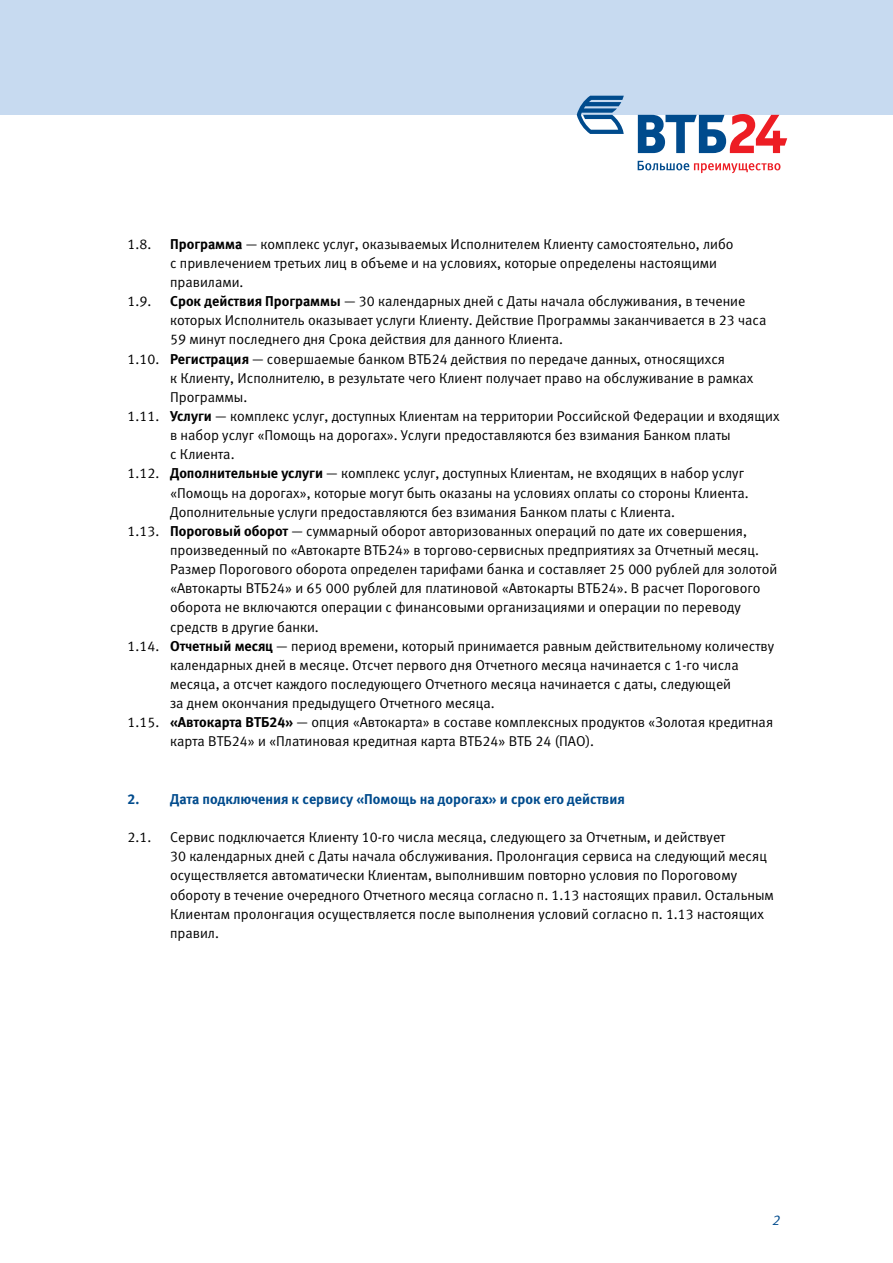
<style>
.page{position:relative;width:893px;height:1263px;background:#fff}
.page>*{position:absolute;margin:0;border:0;box-sizing:border-box;transform-origin:0 0}
.t1{font:14.25px/19.2px "Meta Normal Cyr LF";color:#000}
.t2{font:14.25px "Meta Bold Cyr LF";color:#004b8d}
.t3{font:italic 14.25px "Meta Normal Cyr LF";color:#004b8d}
.s1{font-family:"Meta Bold Cyr LF"}
</style>
<div class="page">
<div style="left:0;top:0;width:893px;height:115px;background:#c7daf0"></div>
<svg style="left:638px;top:161px;width:142px;height:12px"></svg>
<svg style="left:577px;top:96px;width:210px;height:57px"></svg>
<p class="t1" style="left:128px;top:234px;width:25px">1.8.</p>
<p class="t1" style="left:170px;top:234px;width:565px"><span class="s1">Программа</span> — комплекс услуг, оказываемых Исполнителем Клиенту самостоятельно, либо с привлечением третьих лиц в объеме и на условиях, которые определены настоящими правилами.</p>
<p class="t1" style="left:128px;top:292px;width:25px">1.9.</p>
<p class="t1" style="left:170px;top:292px;width:577px"><span class="s1">Срок действия Программы</span> — 30 календарных дней с Даты начала обслуживания, в течение</p>
<p class="t1" style="left:170px;top:311px;width:598px">которых Исполнитель оказывает услуги Клиенту. Действие Программы заканчивается в 23 часа</p>
<p class="t1" style="left:170px;top:330px;width:394px">59 минут последнего дня Срока действия для данного Клиента.</p>
<p class="t1" style="left:128px;top:349px;width:599px">1.10. <span class="s1">Регистрация</span> — совершаемые банком ВТБ24 действия по передаче данных, относящихся</p>
<p class="t1" style="left:170px;top:368px;width:585px">к Клиенту, Исполнителю, в результате чего Клиент получает право на обслуживание в рамках</p>
<p class="t1" style="left:170px;top:387px;width:79px">Программы.</p>
<p class="t1" style="left:128px;top:406px;width:653px">1.11. <span class="s1">Услуги</span> — комплекс услуг, доступных Клиентам на территории Российской Федерации и входящих</p>
<p class="t1" style="left:170px;top:426px;width:562px">в набор услуг «Помощь на дорогах». Услуги предоставляются без взимания Банком платы</p>
<p class="t1" style="left:170px;top:445px;width:66px">с Клиента.</p>
<p class="t1" style="left:128px;top:464px;width:618px">1.12. <span class="s1">Дополнительные услуги</span> — комплекс услуг, доступных Клиентам, не входящих в набор услуг</p>
<p class="t1" style="left:170px;top:483px;width:580px">«Помощь на дорогах», которые могут быть оказаны на условиях оплаты со стороны Клиента.</p>
<p class="t1" style="left:170px;top:502px;width:506px">Дополнительные услуги предоставляются без взимания Банком платы с Клиента.</p>
<p class="t1" style="left:128px;top:521px;width:621px">1.13. <span class="s1">Пороговый оборот</span> — суммарный оборот авторизованных операций по дате их совершения,</p>
<p class="t1" style="left:170px;top:540px;width:591px">произведенный по «Автокарте ВТБ24» в торгово-сервисных предприятиях за Отчетный месяц.</p>
<p class="t1" style="left:170px;top:560px;width:609px">Размер Порогового оборота определен тарифами банка и составляет 25 000 рублей для золотой</p>
<p class="t1" style="left:170px;top:579px;width:592px">«Автокарты ВТБ24» и 65 000 рублей для платиновой «Автокарты ВТБ24». В расчет Порогового</p>
<p class="t1" style="left:170px;top:598px;width:572px">оборота не включаются операции с финансовыми организациями и операции по переводу</p>
<p class="t1" style="left:170px;top:617px;width:150px">средств в другие банки.</p>
<p class="t1" style="left:128px;top:636px;width:648px">1.14. <span class="s1">Отчетный месяц</span> — период времени, который принимается равным действительному количеству</p>
<p class="t1" style="left:170px;top:655px;width:570px">календарных дней в месяце. Отсчет первого дня Отчетного месяца начинается с 1-го числа</p>
<p class="t1" style="left:170px;top:674px;width:562px">месяца, а отсчет каждого последующего Отчетного месяца начинается с даты, следующей</p>
<p class="t1" style="left:170px;top:693px;width:326px">за днем окончания предыдущего Отчетного месяца.</p>
<p class="t1" style="left:128px;top:713px;width:647px">1.15. <span class="s1">«Автокарта ВТБ24»</span> — опция «Автокарта» в составе комплексных продуктов «Золотая кредитная</p>
<p class="t1" style="left:170px;top:732px;width:425px">карта ВТБ24» и «Платиновая кредитная карта ВТБ24» ВТБ 24 (ПАО).</p>
<p class="t2" style="left:128px;top:790px;width:499px">2. Дата подключения к сервису «Помощь на дорогах» и срок его действия</p>
<p class="t1" style="left:128px;top:827px;width:25px">2.1.</p>
<p class="t1" style="left:170px;top:827px;width:605px">Сервис подключается Клиенту 10-го числа месяца, следующего за Отчетным, и действует<br>30 календарных дней с Даты начала обслуживания. Пролонгация сервиса на следующий месяц осуществляется автоматически Клиентам, выполнившим повторно условия по Пороговому обороту в течение очередного Отчетного месяца согласно п. 1.13 настоящих правил. Остальным Клиентам пролонгация осуществляется после выполнения условий согласно п. 1.13 настоящих правил.</p>
<p class="t3" style="left:772px;top:1212px;width:9px">2</p>
</div>
